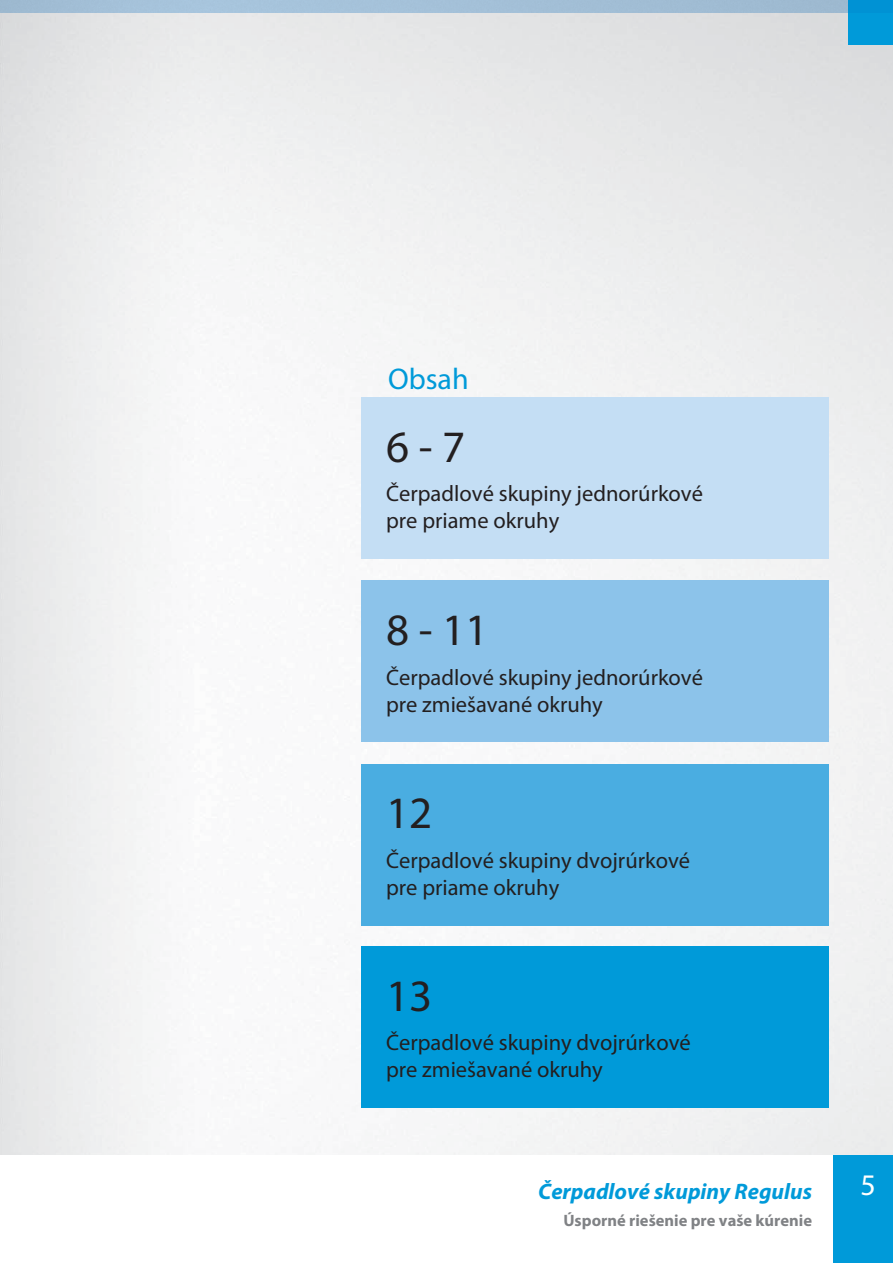
<style>
.page{position:relative;width:893px;height:1263px;background:#fff}
.page>*{position:absolute;margin:0;border:0;box-sizing:border-box;transform-origin:0 0}
.t1{font:45px "Myriad Pro";color:#231f20}
.t2{font:30px "Myriad Pro";color:#009ad9}
.t3{font:30px "Myriad Pro";color:#fff}
.t4{font:22.5px/27px "Myriad Pro";color:#231f20}
.t5{font:italic 700 22.5px "Myriad Pro";color:#009ad9}
.t6{font:700 16.5px "Myriad Pro";color:#808285}
</style>
<div class="page">
<img style="left:0;top:13px;width:893px;height:1142px">
<div style="left:833px;top:1155px;width:60px;height:108px;background:#009ad9"></div>
<div style="left:848px;top:0;width:45px;height:45px;background:#009ad9"></div>
<div style="left:848px;top:0;width:45px;height:13px;background:#0092d4"></div>
<div style="left:361px;top:581px;width:468px;height:161px;background:#8cc3ea"></div>
<div style="left:361px;top:764px;width:468px;height:161px;background:#4aade1"></div>
<div style="left:361px;top:946px;width:468px;height:162px;background:#009ad9"></div>
<div style="left:361px;top:397px;width:468px;height:162px;background:#c4def4"></div>
<h2 class="t2" style="left:388px;top:368px;width:82px">Obsah</h2>
<h1 class="t1" style="left:386px;top:429px;width:81px">6 - 7</h1>
<p class="t4" style="left:386px;top:483px;width:318px">Čerpadlové skupiny jednorúrkové pre priame okruhy</p>
<h1 class="t1" style="left:386px;top:613px;width:104px">8 - 11</h1>
<p class="t4" style="left:386px;top:666px;width:318px">Čerpadlové skupiny jednorúrkové pre zmiešavané okruhy</p>
<h1 class="t1" style="left:386px;top:796px;width:48px">12</h1>
<p class="t4" style="left:386px;top:849px;width:305px">Čerpadlové skupiny dvojrúrkové pre priame okruhy</p>
<h1 class="t1" style="left:386px;top:978px;width:48px">13</h1>
<p class="t4" style="left:386px;top:1031px;width:306px">Čerpadlové skupiny dvojrúrkové pre zmiešavané okruhy</p>
<p class="t5" style="left:538px;top:1182px;width:275px">Čerpadlové skupiny Regulus</p>
<h2 class="t3" style="left:861px;top:1173px;width:17px">5</h2>
<p class="t6" style="left:563px;top:1214px;width:250px">Úsporné riešenie pre vaše kúrenie</p>
</div>
